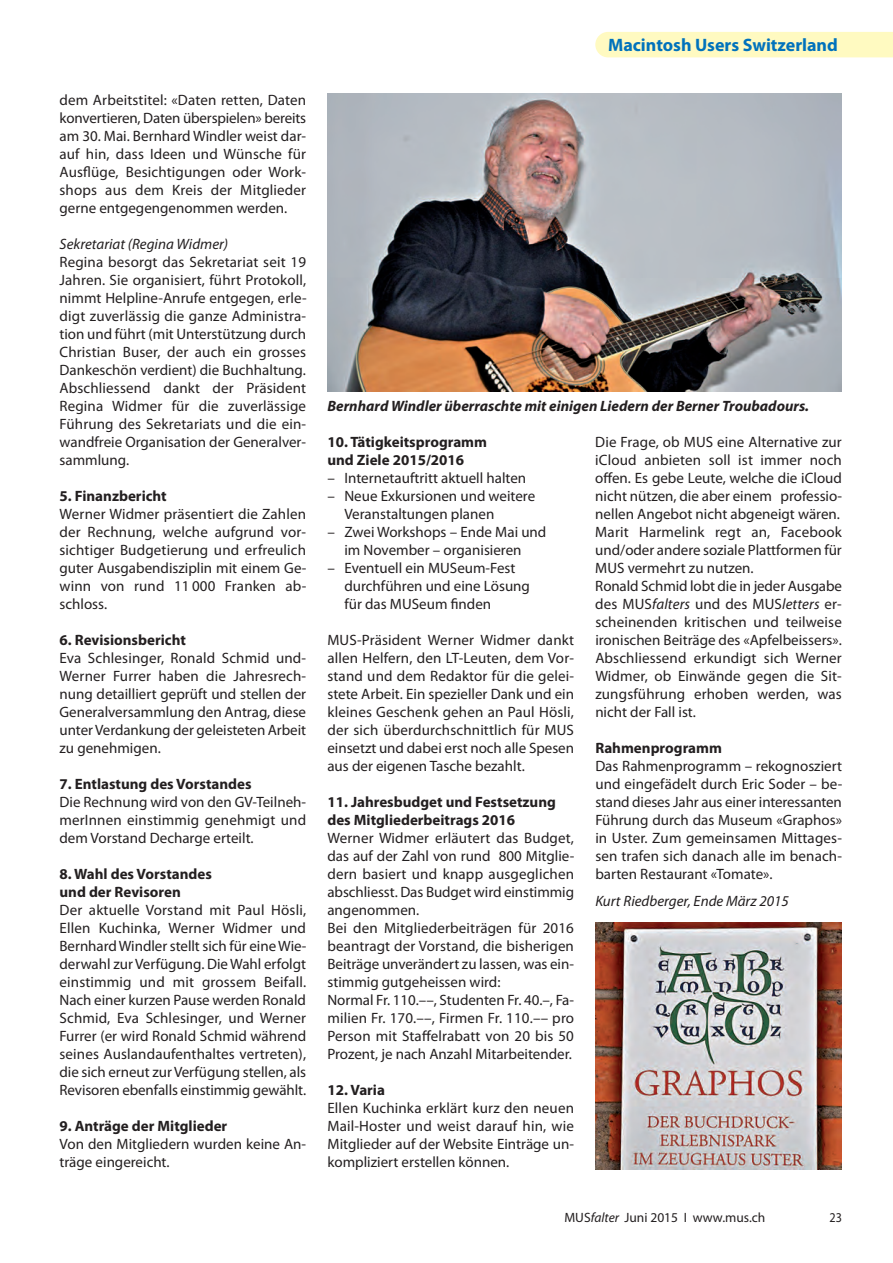
<style>
.page{position:relative;width:893px;height:1263px;background:#fff}
.page>*{position:absolute;margin:0;border:0;box-sizing:border-box;transform-origin:0 0}
.t1{font:700 18px "Myriad Pro";color:#0072bc}
.t2{font:15px/18px "Myriad Pro";color:#231f20;text-align:justify}
.t3{font:700 15px/18px "Myriad Pro";color:#231f20}
.t4{font:italic 700 15px "Myriad Pro";color:#231f20}
.t5{font:italic 15px "Myriad Pro";color:#231f20}
.t6{font:13.5px "Myriad Pro";color:#231f20}
.t7{font:13.5px "Myriad Pro";color:#231f20;scale:.9 1}
.s1{font-style:italic}
</style>
<div class="page">
<div style="left:595px;top:32px;width:297px;height:25px;background:#fffac1"></div>
<img style="left:595px;top:923px;width:247px;height:246px">
<img style="left:327px;top:94px;width:515px;height:297px">
<p class="t2" style="left:60px;top:91px;width:248px">dem Arbeitstitel: «Daten retten, Daten konvertieren, Daten überspielen» bereits am 30. Mai. Bernhard Windler weist dar&shy;auf hin, dass Ideen und Wünsche für Ausflüge, Besichtigungen oder Work&shy;shops aus dem Kreis der Mitglieder gerne entgegengenommen werden.</p>
<p class="t5" style="left:60px;top:234px;width:170px">Sekretariat (Regina Widmer)</p>
<p class="t2" style="left:60px;top:253px;width:249px">Regina besorgt das Sekretariat seit 19<br>Jahren. Sie organisiert, führt Protokoll, nimmt Helpline-Anrufe entgegen, erle&shy;digt zuverlässig die ganze Administra&shy;tion und führt (mit Unterstützung durch Christian Buser, der auch ein grosses Dankeschön verdient) die Buchhaltung.<br>Abschliessend dankt der Präsident Regina Widmer für die zuverlässige Führung des Sekretariats und die ein&shy;wandfreie Organisation der Generalver&shy;sammlung.</p>
<p class="t3" style="left:60px;top:486px;width:109px">5. Finanzbericht</p>
<p class="t2" style="left:60px;top:505px;width:249px">Werner Widmer präsentiert die Zahlen der Rechnung, welche aufgrund vor&shy;sichtiger Budgetierung und erfreulich guter Ausgabendisziplin mit einem Ge&shy;winn von rund 11 000 Franken ab&shy;schloss.</p>
<p class="t3" style="left:60px;top:630px;width:128px">6. Revisionsbericht</p>
<p class="t2" style="left:60px;top:649px;width:248px">Eva Schlesinger, Ronald Schmid und-Werner Furrer haben die Jahresrech&shy;nung detailliert geprüft und stellen der Generalversammlung den Antrag, diese unter Verdankung der geleisteten Arbeit zu genehmigen.</p>
<p class="t3" style="left:60px;top:774px;width:194px">7. Entlastung des Vorstandes</p>
<p class="t2" style="left:60px;top:793px;width:248px">Die Rechnung wird von den GV-Teilneh&shy;merInnen einstimmig genehmigt und dem Vorstand Decharge erteilt.</p>
<p class="t3" style="left:60px;top:864px;width:154px">8. Wahl des Vorstandes und der Revisoren</p>
<p class="t2" style="left:60px;top:901px;width:249px">Der aktuelle Vorstand mit Paul Hösli, Ellen Kuchinka, Werner Widmer und BernhardWindler stellt sich für eineWie&shy;derwahl zur Verfügung. Die Wahl erfolgt einstimmig und mit grossem Beifall.<br>Nach einer kurzen Pause werden Ronald Schmid, Eva Schlesinger, und Werner Furrer (er wird Ronald Schmid während seines Auslandaufenthaltes vertreten), die sich erneut zur Verfügung stellen, als Revisoren ebenfalls einstimmig gewählt.</p>
<p class="t3" style="left:60px;top:1116px;width:169px">9. Anträge der Mitglieder</p>
<p class="t2" style="left:60px;top:1135px;width:248px">Von den Mitgliedern wurden keine An&shy;träge eingereicht.</p>
<p class="t1" style="left:608px;top:33px;width:231px">Macintosh Users Switzerland</p>
<p class="t4" style="left:327px;top:396px;width:483px">Bernhard Windler überraschte mit einigen Liedern der Berner Troubadours.</p>
<p class="t3" style="left:327px;top:432px;width:161px">10. Tätigkeitsprogramm und Ziele 2015/2016</p>
<p class="t2" style="left:327px;top:469px;width:200px">– Internetauftritt aktuell halten</p>
<p class="t2" style="left:344px;top:487px;width:192px;text-indent:-17px">– Neue Exkursionen und weitere<br>Veranstaltungen planen</p>
<p class="t2" style="left:327px;top:523px;width:220px;text-align:center">– Zwei Workshops – Ende Mai und im November – organisieren</p>
<p class="t2" style="left:344px;top:559px;width:187px;text-align:left;text-indent:-17px">– Eventuell ein MUSeum-Fest durchführen und eine Lösung für das MUSeum finden</p>
<p class="t2" style="left:327px;top:631px;width:248px">MUS-Präsident Werner Widmer dankt allen Helfern, den LT-Leuten, dem Vor&shy;stand und dem Redaktor für die gelei&shy;stete Arbeit. Ein spezieller Dank und ein kleines Geschenk gehen an Paul Hösli, der sich überdurchschnittlich für MUS einsetzt und dabei erst noch alle Spesen aus der eigenen Tasche bezahlt.</p>
<p class="t3" style="left:327px;top:792px;width:230px">11. Jahresbudget und Festsetzung des Mitgliederbeitrags 2016</p>
<p class="t2" style="left:327px;top:829px;width:248px;text-align:left">Werner Widmer erläutert das Budget, das auf der Zahl von rund 800 Mitglie&shy;dern basiert und knapp ausgeglichen abschliesst. Das Budget wird einstimmig angenommen.<br>Bei den Mitgliederbeiträgen für 2016 beantragt der Vorstand, die bisherigen Beiträge unverändert zu lassen, was ein&shy;stimmig gutgeheissen wird:<br>Normal Fr. 110.––, Studenten Fr. 40.–, Fa&shy;milien Fr. 170.––, Firmen Fr. 110.–– pro Person mit Staffelrabatt von 20 bis 50<br>Prozent, je nach Anzahl Mitarbeitender.</p>
<p class="t3" style="left:327px;top:1080px;width:59px">12. Varia</p>
<p class="t2" style="left:327px;top:1099px;width:248px">Ellen Kuchinka erklärt kurz den neuen Mail-Hoster und weist darauf hin, wie Mitglieder auf der Website Einträge un&shy;kompliziert erstellen können.</p>
<p class="t2" style="left:595px;top:433px;width:248px;text-align:left">Die Frage, ob MUS eine Alternative zur iCloud anbieten soll ist immer noch offen. Es gebe Leute, welche die iCloud nicht nützen, die aber einem professio&shy;nellen Angebot nicht abgeneigt wären.<br>Marit Harmelink regt an, Facebook und/oder andere soziale Plattformen für MUS vermehrt zu nutzen.<br>Ronald Schmid lobt die in jeder Ausgabe des MUS<span class="s1">falters</span> und des MUS<span class="s1">letters</span> er&shy;scheinenden kritischen und teilweise ironischen Beiträge des «Apfelbeissers».<br>Abschliessend erkundigt sich Werner Widmer, ob Einwände gegen die Sit&shy;zungsführung erhoben werden, was nicht der Fall ist.</p>
<p class="t3" style="left:595px;top:738px;width:128px">Rahmenprogramm</p>
<p class="t2" style="left:595px;top:757px;width:248px">Das Rahmenprogramm – rekognosziert und eingefädelt durch Eric Soder – be&shy;stand dieses Jahr aus einer interessanten Führung durch das Museum «Graphos» in Uster. Zum gemeinsamen Mittages&shy;sen trafen sich danach alle im benach&shy;barten Restaurant «Tomate».</p>
<p class="t5" style="left:595px;top:891px;width:195px">Kurt Riedberger, Ende März 2015</p>
<p class="t6" style="left:564px;top:1209px;width:202px">MUS<span class="s1">falter</span> Juni 2015 I www.mus.ch</p>
<p class="t7" style="left:829px;top:1209px;width:15px">23</p>
</div>
